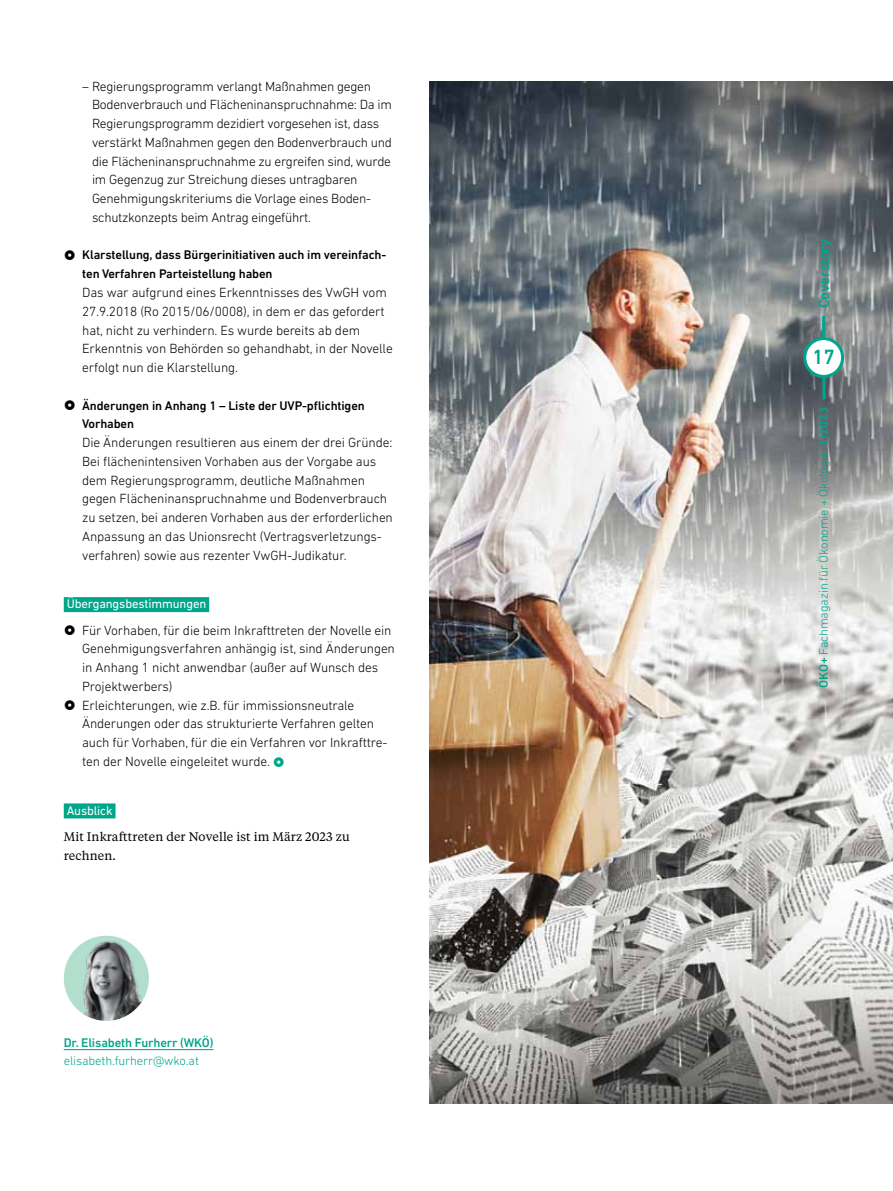
<style>
.page{position:relative;width:893px;height:1191px;background:#fff}
.page>*{position:absolute;margin:0;border:0;box-sizing:border-box;transform-origin:0 0}
.t1{font:500 21px "DIN Next LT Pro";color:#00a68a}
.t2{font:500 15px "DIN Next LT Pro";letter-spacing:-.01em;color:#00a68a}
.t3{font:300 13.5px/18.8px "DIN Next LT Pro";letter-spacing:-.01em;color:#000}
.t4{font:500 12.75px/18.8px "DIN Next LT Pro";letter-spacing:-.01em;color:#000}
.t5{font:300 12.75px "DIN Next LT Pro";letter-spacing:-.01em;color:#00a68a}
.t6{font:12.75px "DIN Next LT Pro";letter-spacing:-.01em;color:#fff}
.t7{font:500 12.75px "DIN Next LT Pro";letter-spacing:-.01em;color:#00a68a}
.t8{font:12.3px/18.8px "Tiempos Text";letter-spacing:.01em;color:#000}
.s1{font-weight:500}
</style>
<div class="page">
<img style="left:429px;top:82px;width:464px;height:1021px">
<div style="left:805px;top:338px;width:38px;height:38px;background:#fff;border-radius:50%"></div>
<div style="left:803px;top:337px;width:41px;height:41px;border:3px solid #00a68a;border-radius:50%"></div>
<hr style="left:822px;top:317px;width:3px;height:21px;background:#00a68a">
<hr style="left:822px;top:377px;width:3px;height:21px;background:#00a68a">
<div style="left:64px;top:597px;width:145px;height:15px;background:#00a68a"></div>
<div style="left:64px;top:803px;width:52px;height:15px;background:#00a68a"></div>
<div style="left:64px;top:935px;width:85px;height:85px;background:#b2dece;border-radius:50%"></div>
<hr style="left:64px;top:1049px;width:149px;height:1px;background:#00a68a">
<img style="left:66px;top:935px;width:76px;height:85px">
<p class="t3" style="left:92px;top:77px;width:302px;text-indent:-10px">– Regierungsprogramm verlangt Maßnahmen gegen Bodenverbrauch und Flächeninanspruchnahme: Da im Regierungsprogramm dezidiert vorgesehen ist, dass verstärkt Maßnahmen gegen den Bodenverbrauch und die Flächeninanspruchnahme zu ergreifen sind, wurde im Gegenzug zur Streichung dieses untragbaren Genehmigungskriteriums die Vorlage eines Boden&shy;schutzkonzepts beim Antrag eingeführt.</p>
<p class="t4" style="left:82px;top:246px;width:306px">Klarstellung, dass Bürgerinitiativen auch im vereinfach&shy;ten Verfahren Parteistellung haben</p>
<p class="t3" style="left:82px;top:283px;width:312px">Das war aufgrund eines Erkenntnisses des VwGH vom 27.9.2018 (Ro 2015/06/0008), in dem er das gefordert hat, nicht zu verhindern. Es wurde bereits ab dem Erkenntnis von Behörden so gehandhabt, in der Novelle erfolgt nun die Klarstellung.</p>
<p class="t4" style="left:82px;top:396px;width:284px">Änderungen in Anhang 1 – Liste der UVP-pflichtigen<br>Vorhaben</p>
<p class="t3" style="left:82px;top:433px;width:312px">Die Änderungen resultieren aus einem der drei Gründe:<br>Bei flächenintensiven Vorhaben aus der Vorgabe aus dem Regierungsprogramm, deutliche Maßnahmen gegen Flächeninanspruchnahme und Bodenverbrauch zu setzen, bei anderen Vorhaben aus der erforderlichen Anpassung an das Unionsrecht (Vertragsverletzungs&shy;verfahren) sowie aus rezenter VwGH-Judikatur.</p>
<p class="t6" style="left:67px;top:596px;width:141px">Übergangsbestimmungen</p>
<p class="t3" style="left:82px;top:620px;width:314px">Für Vorhaben, für die beim Inkrafttreten der Novelle ein Genehmigungsverfahren anhängig ist, sind Änderungen in Anhang 1 nicht anwendbar (außer auf Wunsch des Projektwerbers)<br>Erleichterungen, wie z.B. für immissionsneutrale Änderungen oder das strukturierte Verfahren gelten auch für Vorhaben, für die ein Verfahren vor Inkrafttre&shy;ten der Novelle eingeleitet wurde.</p>
<p class="t6" style="left:67px;top:803px;width:48px">Ausblick</p>
<p class="t8" style="left:64px;top:826px;width:287px">Mit Inkrafttreten der Novelle ist im März 2023 zu rechnen.</p>
<p class="t7" style="left:64px;top:1034px;width:151px">Dr. Elisabeth Furherr (WKÖ)</p>
<p class="t5" style="left:64px;top:1053px;width:137px">elisabeth.furherr@wko.at</p>
<p class="t2" style="left:815px;top:308px;width:72px;rotate:-90deg">Coverstory</p>
<h1 class="t1" style="left:812px;top:345px;width:24px">17</h1>
<p class="t5" style="left:816px;top:687px;width:282px;rotate:-90deg"><span class="s1">ÖKO+</span> Fachmagazin für Ökonomie + Ökologie <span class="s1">1|2023</span></p>
</div>
